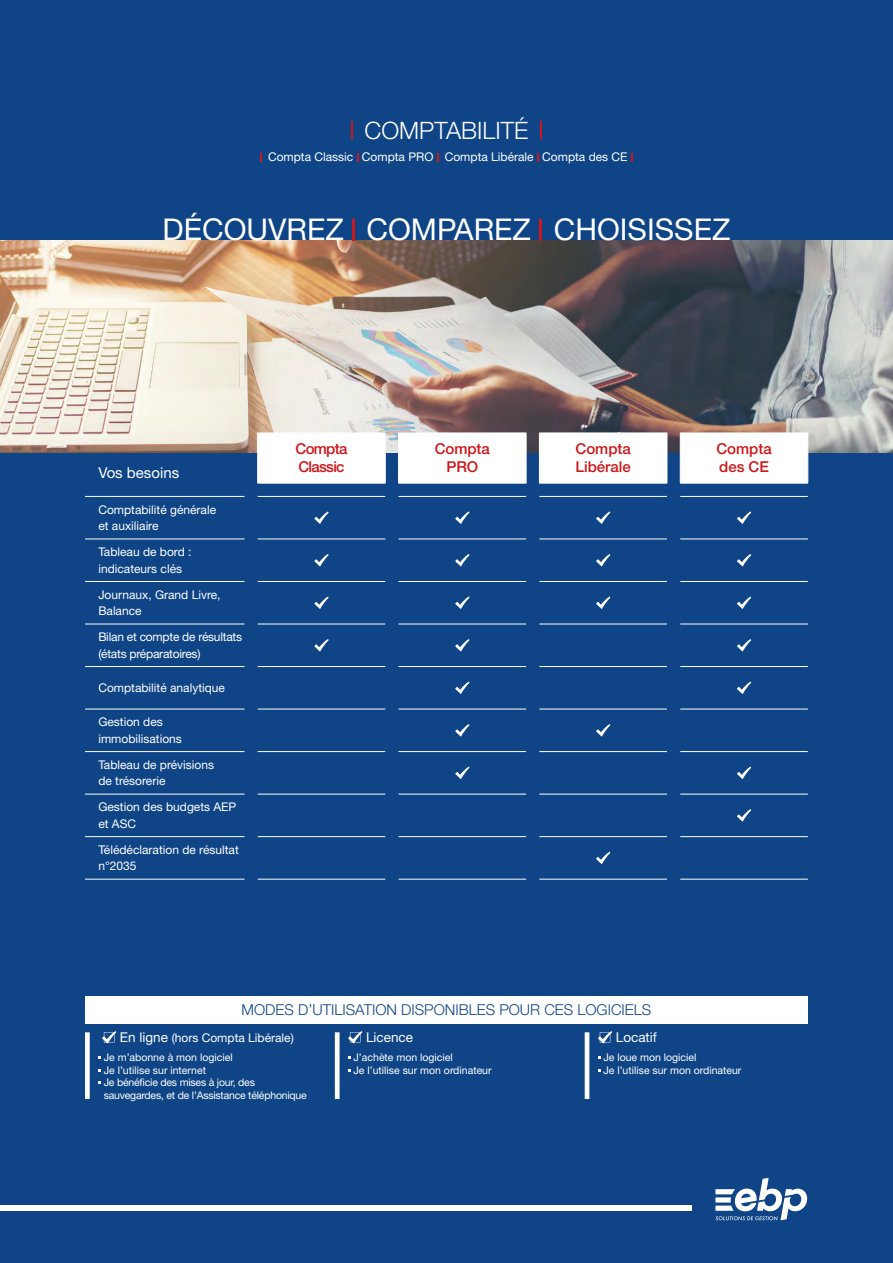
<style>
.page{position:relative;width:893px;height:1263px;background:#0f4586}
.page>*{position:absolute;margin:0;border:0;box-sizing:border-box;transform-origin:0 0}
.t1{font:30px "Helvetica Neue LT Std";color:#fff}
.t2{font:300 24px "Helvetica Neue LT Std";color:#fff}
.t3{font:300 15px "Helvetica Neue LT Std";color:#0f4586}
.t4{font:500 15px/18px "Helvetica Neue LT Std";color:#cd171a}
.t5{font:500 15px/18px "Helvetica Neue LT Std";letter-spacing:-.045em;color:#cd171a}
.t6{font:15px "Helvetica Neue LT Std";color:#fff}
.t7{font:13.5px "Helvetica Neue LT Std";color:#fff}
.t8{font:12px/16.5px "Helvetica Neue LT Std";color:#fff}
.t9{font:12px/16.5px "Helvetica Neue LT Std";letter-spacing:-.02em;color:#fff}
.t10{font:10.5px/12.6px "Helvetica Neue LT Std";letter-spacing:-.02em;color:#fff}
.t11{font:10.5px/12.6px "Helvetica Neue LT Std";color:#fff}
.s1{font-size:13.5px}
</style>
<div class="page">
<div style="left:0;top:1205px;width:692px;height:6px;background:#fff"></div>
<svg style="left:351px;top:121px;width:2px;height:17px"></svg>
<svg style="left:540px;top:121px;width:2px;height:17px"></svg>
<svg style="left:260px;top:153px;width:2px;height:8px"></svg>
<svg style="left:357px;top:153px;width:2px;height:8px"></svg>
<svg style="left:437px;top:153px;width:2px;height:8px"></svg>
<svg style="left:537px;top:153px;width:2px;height:8px"></svg>
<svg style="left:631px;top:153px;width:2px;height:8px"></svg>
<svg style="left:715px;top:1178px;width:92px;height:42px"></svg>
<img style="left:0;top:240px;width:893px;height:213px">
<div style="left:85px;top:996px;width:723px;height:27px;background:#fff"></div>
<div style="left:258px;top:433px;width:549px;height:50px;background:#fff"></div>
<hr style="left:85px;top:496px;width:159px;height:1px;background:#fff">
<hr style="left:258px;top:496px;width:127px;height:1px;background:#fff">
<hr style="left:399px;top:496px;width:127px;height:1px;background:#fff">
<hr style="left:539px;top:496px;width:128px;height:1px;background:#fff">
<hr style="left:680px;top:496px;width:128px;height:1px;background:#fff">
<hr style="left:85px;top:539px;width:159px;height:1px;background:#fff">
<hr style="left:258px;top:539px;width:127px;height:1px;background:#fff">
<hr style="left:399px;top:539px;width:127px;height:1px;background:#fff">
<hr style="left:539px;top:539px;width:128px;height:1px;background:#fff">
<hr style="left:680px;top:539px;width:128px;height:1px;background:#fff">
<hr style="left:85px;top:581px;width:159px;height:1px;background:#fff">
<hr style="left:258px;top:581px;width:127px;height:1px;background:#fff">
<hr style="left:399px;top:581px;width:127px;height:1px;background:#fff">
<hr style="left:539px;top:581px;width:128px;height:1px;background:#fff">
<hr style="left:680px;top:581px;width:128px;height:1px;background:#fff">
<hr style="left:85px;top:624px;width:159px;height:1px;background:#fff">
<hr style="left:258px;top:624px;width:127px;height:1px;background:#fff">
<hr style="left:399px;top:624px;width:127px;height:1px;background:#fff">
<hr style="left:539px;top:624px;width:128px;height:1px;background:#fff">
<hr style="left:680px;top:624px;width:128px;height:1px;background:#fff">
<hr style="left:85px;top:666px;width:159px;height:1px;background:#fff">
<hr style="left:258px;top:666px;width:127px;height:1px;background:#fff">
<hr style="left:399px;top:666px;width:127px;height:1px;background:#fff">
<hr style="left:539px;top:666px;width:128px;height:1px;background:#fff">
<hr style="left:680px;top:666px;width:128px;height:1px;background:#fff">
<hr style="left:85px;top:709px;width:159px;height:1px;background:#fff">
<hr style="left:258px;top:709px;width:127px;height:1px;background:#fff">
<hr style="left:399px;top:709px;width:127px;height:1px;background:#fff">
<hr style="left:539px;top:709px;width:128px;height:1px;background:#fff">
<hr style="left:680px;top:709px;width:128px;height:1px;background:#fff">
<hr style="left:85px;top:751px;width:159px;height:1px;background:#fff">
<hr style="left:258px;top:751px;width:127px;height:1px;background:#fff">
<hr style="left:399px;top:751px;width:127px;height:1px;background:#fff">
<hr style="left:539px;top:751px;width:128px;height:1px;background:#fff">
<hr style="left:680px;top:751px;width:128px;height:1px;background:#fff">
<hr style="left:85px;top:794px;width:159px;height:1px;background:#fff">
<hr style="left:258px;top:794px;width:127px;height:1px;background:#fff">
<hr style="left:399px;top:794px;width:127px;height:1px;background:#fff">
<hr style="left:539px;top:794px;width:128px;height:1px;background:#fff">
<hr style="left:680px;top:794px;width:128px;height:1px;background:#fff">
<hr style="left:85px;top:836px;width:159px;height:1px;background:#fff">
<hr style="left:85px;top:879px;width:159px;height:1px;background:#fff">
<hr style="left:258px;top:836px;width:127px;height:1px;background:#fff">
<hr style="left:258px;top:879px;width:127px;height:1px;background:#fff">
<hr style="left:399px;top:836px;width:127px;height:1px;background:#fff">
<hr style="left:399px;top:879px;width:127px;height:1px;background:#fff">
<hr style="left:539px;top:836px;width:128px;height:1px;background:#fff">
<hr style="left:539px;top:879px;width:128px;height:1px;background:#fff">
<hr style="left:680px;top:836px;width:128px;height:1px;background:#fff">
<hr style="left:680px;top:879px;width:128px;height:1px;background:#fff">
<hr style="left:257px;top:433px;width:128px;height:1px;background:#fff">
<hr style="left:257px;top:433px;width:1px;height:50px;background:#fff">
<hr style="left:385px;top:433px;width:1px;height:50px;background:#fff">
<hr style="left:398px;top:433px;width:128px;height:1px;background:#fff">
<hr style="left:398px;top:433px;width:1px;height:50px;background:#fff">
<hr style="left:526px;top:433px;width:1px;height:50px;background:#fff">
<hr style="left:539px;top:433px;width:128px;height:1px;background:#fff">
<hr style="left:539px;top:433px;width:1px;height:50px;background:#fff">
<hr style="left:667px;top:433px;width:1px;height:50px;background:#fff">
<hr style="left:680px;top:433px;width:128px;height:1px;background:#fff">
<hr style="left:680px;top:433px;width:1px;height:50px;background:#fff">
<hr style="left:807px;top:433px;width:1px;height:50px;background:#fff">
<hr style="left:257px;top:483px;width:128px;height:1px;background:#fff">
<hr style="left:398px;top:483px;width:128px;height:1px;background:#fff">
<hr style="left:539px;top:483px;width:128px;height:1px;background:#fff">
<hr style="left:680px;top:483px;width:128px;height:1px;background:#fff">
<svg style="left:314px;top:511px;width:15px;height:13px"></svg>
<svg style="left:455px;top:511px;width:14px;height:13px"></svg>
<svg style="left:596px;top:511px;width:14px;height:13px"></svg>
<svg style="left:737px;top:511px;width:14px;height:13px"></svg>
<svg style="left:314px;top:554px;width:15px;height:12px"></svg>
<svg style="left:455px;top:554px;width:14px;height:12px"></svg>
<svg style="left:596px;top:554px;width:14px;height:12px"></svg>
<svg style="left:737px;top:554px;width:14px;height:12px"></svg>
<svg style="left:314px;top:596px;width:15px;height:13px"></svg>
<svg style="left:455px;top:596px;width:14px;height:13px"></svg>
<svg style="left:596px;top:596px;width:14px;height:13px"></svg>
<svg style="left:737px;top:596px;width:14px;height:13px"></svg>
<svg style="left:314px;top:639px;width:15px;height:12px"></svg>
<svg style="left:455px;top:639px;width:14px;height:12px"></svg>
<svg style="left:737px;top:639px;width:14px;height:12px"></svg>
<svg style="left:455px;top:681px;width:14px;height:13px"></svg>
<svg style="left:737px;top:681px;width:14px;height:13px"></svg>
<svg style="left:455px;top:724px;width:14px;height:12px"></svg>
<svg style="left:596px;top:724px;width:14px;height:12px"></svg>
<svg style="left:455px;top:766px;width:14px;height:13px"></svg>
<svg style="left:737px;top:766px;width:14px;height:13px"></svg>
<svg style="left:737px;top:809px;width:14px;height:13px"></svg>
<svg style="left:596px;top:852px;width:14px;height:12px"></svg>
<div style="left:85px;top:1032px;width:5px;height:67px;background:#fff"></div>
<svg style="left:102px;top:1031px;width:14px;height:12px"></svg>
<div style="left:335px;top:1032px;width:5px;height:67px;background:#fff"></div>
<svg style="left:348px;top:1031px;width:14px;height:12px"></svg>
<hr style="left:585px;top:1032px;width:4px;height:67px;background:#fff">
<svg style="left:598px;top:1031px;width:14px;height:12px"></svg>
<hr style="left:352px;top:219px;width:2px;height:21px;background:#cd171a">
<hr style="left:539px;top:219px;width:3px;height:21px;background:#cd171a">
<h2 class="t2" style="left:365px;top:115px;width:165px">COMPTABILITÉ</h2>
<p class="t8" style="left:268px;top:149px;width:361px">Compta Classic Compta PRO Compta Libérale Compta des CE</p>
<h1 class="t1" style="left:163px;top:212px;width:569px">DÉCOUVREZ COMPAREZ CHOISISSEZ</h1>
<p class="t6" style="left:98px;top:464px;width:82px">Vos besoins</p>
<p class="t8" style="left:98px;top:501px;width:119px">Comptabilité générale et auxiliaire</p>
<p class="t8" style="left:98px;top:544px;width:95px">Tableau de bord : indicateurs clés</p>
<p class="t8" style="left:98px;top:586px;width:124px">Journaux, Grand Livre,<br>Balance</p>
<p class="t9" style="left:98px;top:629px;width:145px">Bilan et compte de résultats (états préparatoires)</p>
<p class="t8" style="left:98px;top:679px;width:128px">Comptabilité analytique</p>
<p class="t8" style="left:98px;top:714px;width:85px">Gestion des immobilisations</p>
<p class="t8" style="left:98px;top:756px;width:117px">Tableau de prévisions de trésorerie</p>
<p class="t8" style="left:98px;top:799px;width:140px">Gestion des budgets AEP et ASC</p>
<p class="t8" style="left:98px;top:841px;width:142px">Télédéclaration de résultat n°2035</p>
<p class="t5" style="left:296px;top:440px;width:53px">Compta<br>Classic</p>
<p class="t4" style="left:435px;top:440px;width:57px;text-align:center">Compta<br>PRO</p>
<p class="t4" style="left:575px;top:440px;width:57px">Compta<br>Libérale</p>
<p class="t4" style="left:716px;top:440px;width:57px">Compta des CE</p>
<p class="t3" style="left:242px;top:1000px;width:411px">MODES D’UTILISATION DISPONIBLES POUR CES LOGICIELS</p>
<p class="t8" style="left:120px;top:1029px;width:175px"><span class="s1">En ligne</span> (hors Compta Libérale)</p>
<p class="t10" style="left:104px;top:1051px;width:205px">Je m’abonne à mon logiciel<br>Je l’utilise sur internet<br>Je bénéficie des mises à jour, des sauvegardes, et de l’Assistance téléphonique</p>
<p class="t7" style="left:616px;top:1029px;width:42px">Locatif</p>
<p class="t11" style="left:603px;top:1051px;width:140px">Je loue mon logiciel<br>Je l’utilise sur mon ordinateur</p>
<p class="t7" style="left:366px;top:1029px;width:49px">Licence</p>
<p class="t11" style="left:354px;top:1051px;width:140px">J’achète mon logiciel<br>Je l’utilise sur mon ordinateur</p>
</div>
